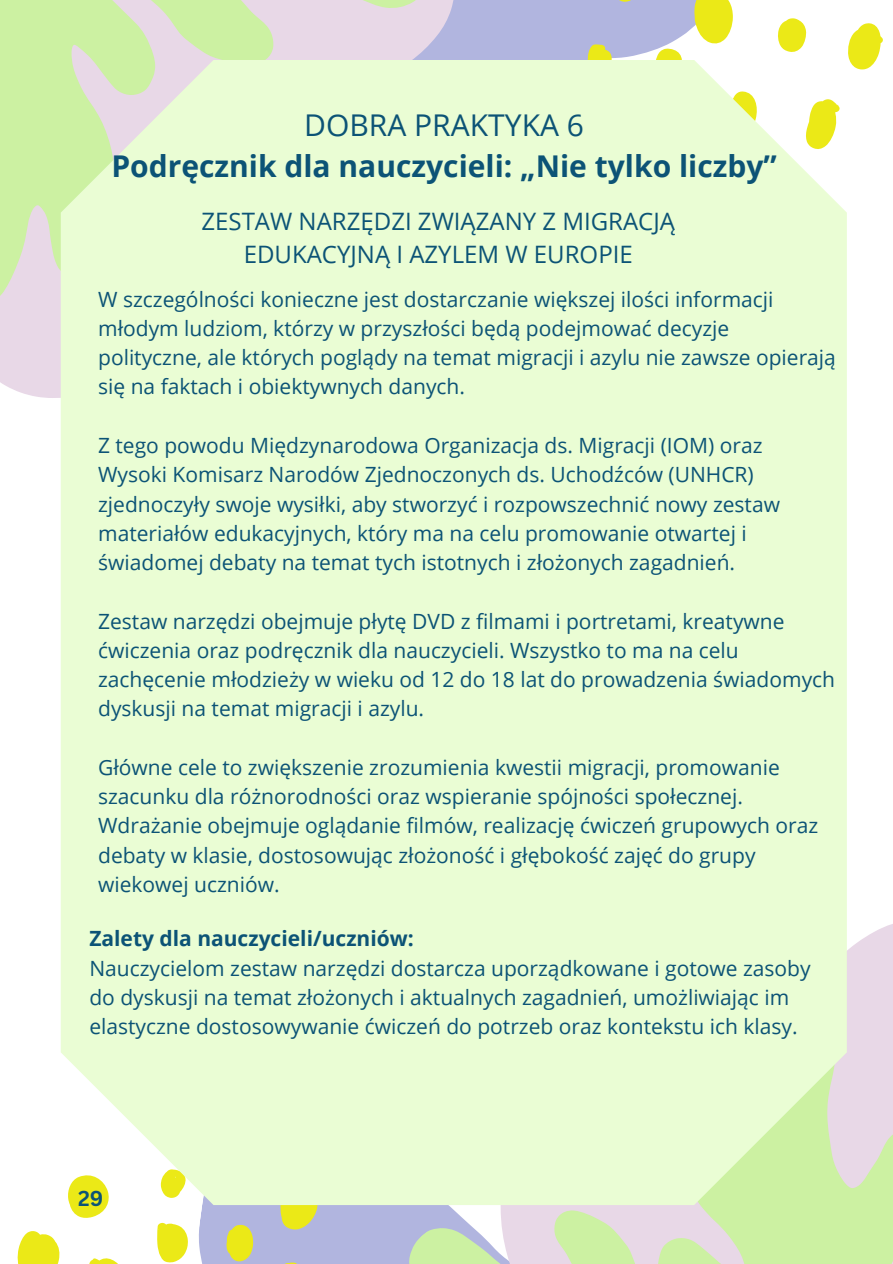
<style>
.page{position:relative;width:893px;height:1264px;background:#fff}
.page>*{position:absolute;margin:0;border:0;box-sizing:border-box;transform-origin:0 0}
.t1{font:700 30px/41.7px "Open Sans";color:#0c5376;text-align:center}
.t2{font:24px/32.7px "Open Sans";color:#0c5376;text-align:center}
.t3{font:21px/29.2px "Open Sans";color:#0c5376}
.t4{font:700 21px "Open Sans";color:#0c5376}
.t5{font:700 21px "Canva Sans";color:#0c5376}
.s1{font-weight:400}
</style>
<div class="page">
<svg style="left:846px;top:884px;width:46px;height:74px"></svg>
<svg style="left:804px;top:958px;width:88px;height:305px;background:#dce2ca"></svg>
<div style="left:479px;top:0;width:108px;height:60px;background:#b1b5df"></div>
<svg style="left:360px;top:1204px;width:444px;height:59px;background:#d3deca"></svg>
<svg style="left:263px;top:0;width:216px;height:60px;background:#dcd2e2"></svg>
<svg style="left:0;top:0;width:263px;height:352px;background:#d3eab5"></svg>
<svg style="left:17px;top:1204px;width:314px;height:59px"></svg>
<svg style="left:587px;top:0;width:296px;height:70px"></svg>
<div style="left:61px;top:60px;width:785px;height:1144px;background:#eafdd4"></div>
<p class="t1" style="left:111px;top:103px;width:667px"><span class="s1">DOBRA PRAKTYKA 6<br></span>Podręcznik dla nauczycieli: „Nie tylko liczby”</p>
<h1 class="t2" style="left:201px;top:205px;width:475px">ZESTAW NARZĘDZI ZWIĄZANY Z MIGRACJĄ<br>EDUKACYJNĄ I AZYLEM W EUROPIE</h1>
<p class="t3" style="left:98px;top:284px;width:739px">W szczególności konieczne jest dostarczanie większej ilości informacji młodym ludziom, którzy w przyszłości będą podejmować decyzje polityczne, ale których poglądy na temat migracji i azylu nie zawsze opierają się na faktach i obiektywnych danych.</p>
<p class="t3" style="left:98px;top:430px;width:683px">Z tego powodu Międzynarodowa Organizacja ds. Migracji (IOM) oraz Wysoki Komisarz Narodów Zjednoczonych ds. Uchodźców (UNHCR) zjednoczyły swoje wysiłki, aby stworzyć i rozpowszechnić nowy zestaw materiałów edukacyjnych, który ma na celu promowanie otwartej i świadomej debaty na temat tych istotnych i złożonych zagadnień.</p>
<p class="t3" style="left:98px;top:605px;width:738px">Zestaw narzędzi obejmuje płytę DVD z filmami i portretami, kreatywne ćwiczenia oraz podręcznik dla nauczycieli. Wszystko to ma na celu zachęcenie młodzieży w wieku od 12 do 18 lat do prowadzenia świadomych dyskusji na temat migracji i azylu.</p>
<p class="t3" style="left:98px;top:752px;width:721px">Główne cele to zwiększenie zrozumienia kwestii migracji, promowanie szacunku dla różnorodności oraz wspieranie spójności społecznej.<br>Wdrażanie obejmuje oglądanie filmów, realizację ćwiczeń grupowych oraz debaty w klasie, dostosowując złożoność i głębokość zajęć do grupy wiekowej uczniów.</p>
<h2 class="t4" style="left:89px;top:923px;width:326px">Zalety dla nauczycieli/uczniów:</h2>
<p class="t3" style="left:89px;top:952px;width:722px">Nauczycielom zestaw narzędzi dostarcza uporządkowane i gotowe zasoby do dyskusji na temat złożonych i aktualnych zagadnień, umożliwiając im elastyczne dostosowywanie ćwiczeń do potrzeb oraz kontekstu ich klasy.</p>
<p class="t5" style="left:78px;top:1183px;width:27px">29</p>
</div>
